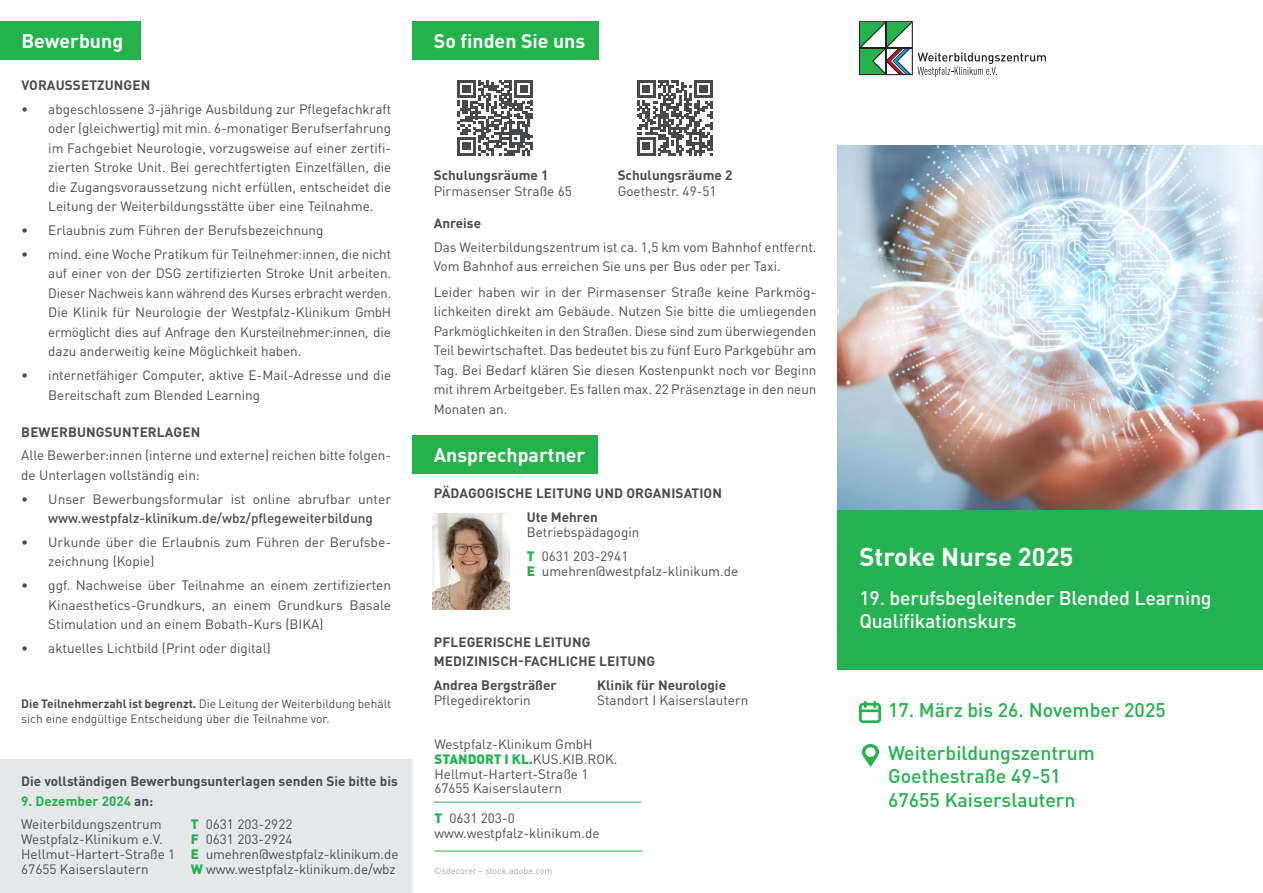
<style>
.page{position:relative;width:1263px;height:893px;background:#fff}
.page>*{position:absolute;margin:0;border:0;box-sizing:border-box;transform-origin:0 0}
.t1{font:700 25.5px "DINOT";color:#fff}
.t2{font:500 19.5px/23.4px "DINOT";color:#23b24b}
.t3{font:500 19.5px/22.5px "DINOT";letter-spacing:-.01em;color:#fff}
.t4{font:700 19.5px "DINOT";color:#fff}
.t5{font:13.5px/19.5px "DINOT";color:#4b4c4d}
.t6{font:700 13.5px/23.7px "DINOT";color:#4b4c4d}
.t7{font:500 13.5px "DINOT";color:#4b4c4d}
.t8{font:12px/15px "DINOT";color:#4b4c4d}
.t9{font:9px "DINOT";color:#a8a9ad}
.s1{font-weight:700}
.s2{font-weight:700;color:#23b24b}
.s3{font-weight:900;color:#25b252}
.s4{font-weight:900;color:#23b24b}
</style>
<div class="page">
<div style="left:0;top:21px;width:140px;height:39px;background:#23b24b"></div>
<div style="left:0;top:759px;width:412px;height:134px;background:#e6e7e9"></div>
<div style="left:412px;top:21px;width:186px;height:39px;background:#23b24b"></div>
<div style="left:412px;top:435px;width:186px;height:39px;background:#23b24b"></div>
<hr style="left:434px;top:851px;width:209px;height:1px;background:#25b252">
<hr style="left:434px;top:802px;width:207px;height:1px;background:#25b252">
<img style="left:433px;top:514px;width:77px;height:95px">
<svg style="left:457px;top:80px;width:76px;height:76px"></svg>
<svg style="left:637px;top:80px;width:76px;height:76px"></svg>
<img style="left:838px;top:145px;width:425px;height:365px">
<div style="left:838px;top:510px;width:425px;height:160px;background:#25b252"></div>
<svg style="left:859px;top:21px;width:187px;height:56px"></svg>
<img style="left:863px;top:745px;width:15px;height:21px">
<img style="left:860px;top:701px;width:20px;height:22px">
<h2 class="t4" style="left:21px;top:28px;width:103px">Bewerbung</h2>
<p class="t6" style="left:21px;top:73px;width:131px">VORAUSSETZUNGEN</p>
<p class="t5" style="left:48px;top:99px;width:344px;text-align:justify;text-indent:-27px">• abgeschlossene 3-jährige Ausbildung zur Pflegefachkraft oder (gleichwertig) mit min. 6-monatiger Berufserfahrung im Fachgebiet Neurologie, vorzugsweise auf einer zertifi&shy;zierten Stroke Unit. Bei gerechtfertigten Einzelfällen, die die Zugangsvoraussetzung nicht erfüllen, entscheidet die Leitung der Weiterbildungsstätte über eine Teilnahme.</p>
<p class="t5" style="left:21px;top:220px;width:304px">• Erlaubnis zum Führen der Berufsbezeichnung</p>
<p class="t5" style="left:48px;top:244px;width:344px;text-align:justify;text-indent:-27px">• mind. eine Woche Pratikum für Teilnehmer:innen, die nicht auf einer von der DSG zertifizierten Stroke Unit arbeiten.<br>Dieser Nachweis kann während des Kurses erbracht werden.<br>Die Klinik für Neurologie der Westpfalz-Klinikum GmbH ermöglicht dies auf Anfrage den Kursteilnehmer:innen, die dazu anderweitig keine Möglichkeit haben.</p>
<p class="t5" style="left:48px;top:365px;width:344px;text-indent:-27px">• internetfähiger Computer, aktive E-Mail-Adresse und die<br>Bereitschaft zum Blended Learning</p>
<p class="t6" style="left:21px;top:420px;width:180px">BEWERBUNGSUNTERLAGEN</p>
<p class="t5" style="left:21px;top:446px;width:371px">Alle Bewerber:innen (interne und externe) reichen bitte folgen&shy;de Unterlagen vollständig ein:</p>
<p class="t5" style="left:21px;top:489px;width:371px">• Unser Bewerbungsformular ist online abrufbar unter</p>
<p class="t7" style="left:48px;top:510px;width:326px">www.westpfalz-klinikum.de/wbz/pflegeweiterbildung</p>
<p class="t5" style="left:48px;top:532px;width:344px;text-indent:-27px">• Urkunde über die Erlaubnis zum Führen der Berufsbe&shy;zeichnung (Kopie)</p>
<p class="t5" style="left:48px;top:575px;width:344px;text-align:justify;text-indent:-27px">• ggf. Nachweise über Teilnahme an einem zertifizierten Kinaesthetics-Grundkurs, an einem Grundkurs Basale Stimulation und an einem Bobath-Kurs (BIKA)</p>
<p class="t5" style="left:21px;top:638px;width:251px">• aktuelles Lichtbild (Print oder digital)</p>
<p class="t8" style="left:21px;top:696px;width:371px"><span class="s1">Die Teilnehmerzahl ist begrenzt.</span> Die Leitung der Weiterbildung behält sich eine endgültige Entscheidung über die Teilnahme vor.</p>
<p class="t6" style="left:21px;top:769px;width:378px">Die vollständigen Bewerbungsunterlagen senden Sie bitte bis</p>
<p class="t5" style="left:21px;top:789px;width:142px;line-height:23.7px"><span class="s2">9. Dezember 2024</span> <span class="s1">an:<br></span>Weiterbildungszentrum</p>
<p class="t5" style="left:191px;top:814px;width:103px"><span class="s3">T</span> 0631 203-2922</p>
<p class="t5" style="left:21px;top:832px;width:379px;line-height:15px;text-indent:170px"><span class="s3">F</span> 0631 203-2924<br>Hellmut-Hartert-Straße 1 <span class="s3">E</span> umehren@westpfalz-klinikum.de<br>67655 Kaiserslautern</p>
<p class="t5" style="left:21px;top:829px;width:143px">Westpfalz-Klinikum e.V.</p>
<p class="t5" style="left:191px;top:859px;width:206px"><span class="s3">W</span> www.westpfalz-klinikum.de/wbz</p>
<h2 class="t4" style="left:434px;top:28px;width:153px">So finden Sie uns</h2>
<p class="t6" style="left:434px;top:163px;width:116px">Schulungsräume 1</p>
<p class="t5" style="left:434px;top:181px;width:140px">Pirmasenser Straße 65</p>
<p class="t6" style="left:618px;top:163px;width:116px">Schulungsräume 2</p>
<p class="t5" style="left:618px;top:181px;width:100px">Goethestr. 49-51</p>
<p class="t6" style="left:434px;top:211px;width:49px">Anreise</p>
<p class="t5" style="left:434px;top:237px;width:384px">Das Weiterbildungszentrum ist ca. 1,5 km vom Bahnhof entfernt.<br>Vom Bahnhof aus erreichen Sie uns per Bus oder per Taxi.</p>
<p class="t5" style="left:434px;top:282px;width:384px;text-align:justify">Leider haben wir in der Pirmasenser Straße keine Parkmög&shy;lichkeiten direkt am Gebäude. Nutzen Sie bitte die umliegenden Parkmöglichkeiten in den Straßen. Diese sind zum überwiegenden Teil bewirtschaftet. Das bedeutet bis zu fünf Euro Parkgebühr am Tag. Bei Bedarf klären Sie diesen Kostenpunkt noch vor Beginn mit ihrem Arbeitgeber. Es fallen max. 22 Präsenztage in den neun Monaten an.</p>
<h2 class="t4" style="left:434px;top:442px;width:153px">Ansprechpartner</h2>
<p class="t6" style="left:527px;top:481px;width:197px;text-indent:-93px">PÄDAGOGISCHE LEITUNG UND ORGANISATION<br>Ute Mehren</p>
<p class="t5" style="left:527px;top:520px;width:114px;line-height:23.7px">Betriebspädagogin<br><span class="s4">T</span> 0631 203-2941</p>
<p class="t5" style="left:527px;top:561px;width:213px"><span class="s4">E</span> umehren@westpfalz-klinikum.de</p>
<p class="t6" style="left:434px;top:632px;width:223px;line-height:19.5px">PFLEGERISCHE LEITUNG<br>MEDIZINISCH-FACHLICHE LEITUNG</p>
<p class="t6" style="left:434px;top:673px;width:124px">Andrea Bergsträßer</p>
<p class="t6" style="left:597px;top:673px;width:130px">Klinik für Neurologie</p>
<p class="t5" style="left:434px;top:690px;width:98px">Pflegedirektorin</p>
<p class="t5" style="left:597px;top:690px;width:153px">Standort I Kaiserslautern</p>
<p class="t5" style="left:434px;top:737px;width:185px;line-height:14.7px">Westpfalz-Klinikum GmbH<br><span class="s3">STANDORT I KL.</span>KUS.KIB.ROK.<br>Hellmut-Hartert-Straße 1<br>67655 Kaiserslautern</p>
<p class="t5" style="left:434px;top:810px;width:167px;line-height:14.7px"><span class="s3">T</span> 0631 203-0 www.westpfalz-klinikum.de</p>
<p class="t9" style="left:434px;top:865px;width:120px">©sdecoret – stock.adobe.com</p>
<h1 class="t1" style="left:859px;top:540px;width:215px">Stroke Nurse 2025</h1>
<h2 class="t3" style="left:859px;top:587px;width:354px">19. berufsbegleitender Blended Learning<br>Qualifikationskurs</h2>
<h2 class="t2" style="left:888px;top:698px;width:279px">17. März bis 26. November 2025</h2>
<h2 class="t2" style="left:888px;top:741px;width:208px">Weiterbildungszentrum<br>Goethestraße 49-51<br>67655 Kaiserslautern</h2>
</div>
